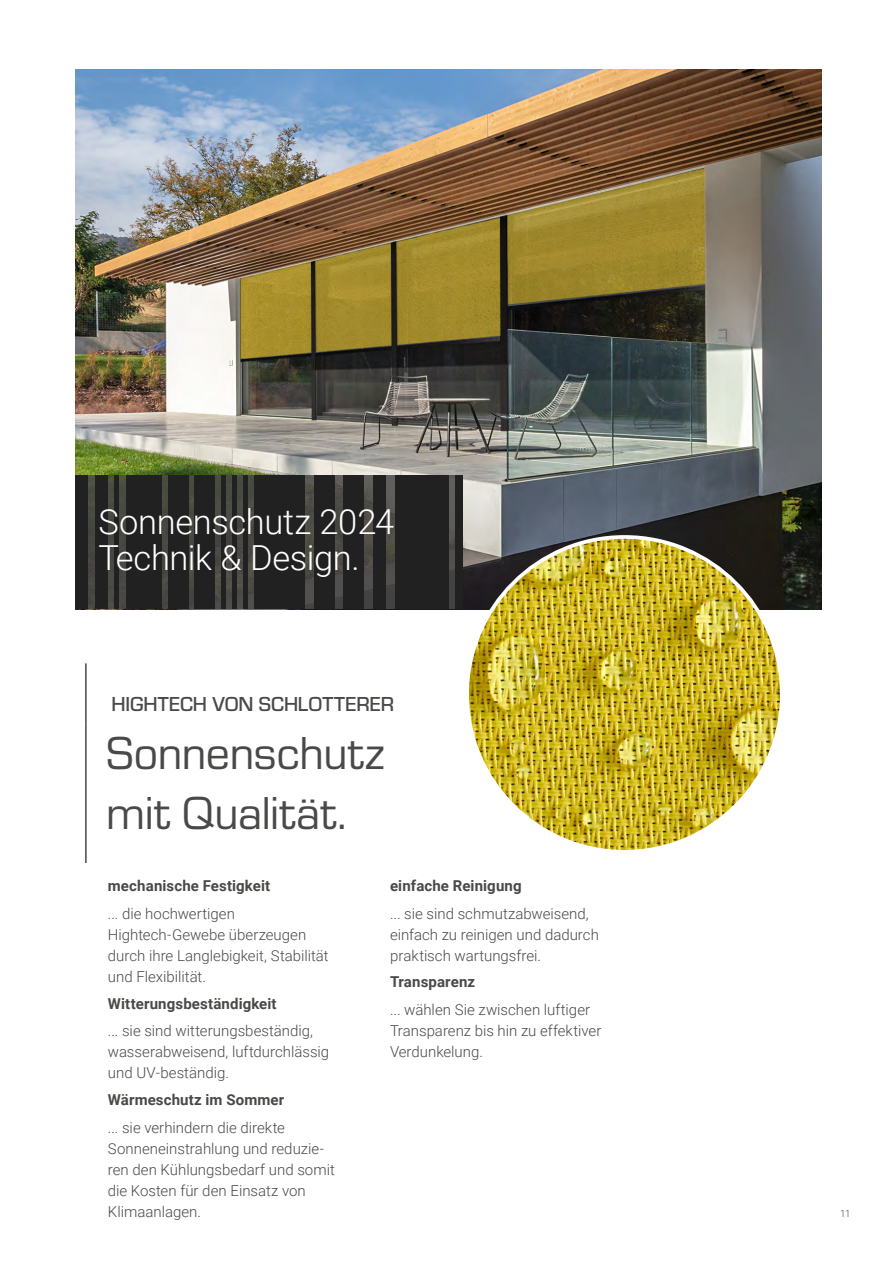
<style>
.page{position:relative;width:893px;height:1263px;background:#fff}
.page>*{position:absolute;margin:0;border:0;box-sizing:border-box;transform-origin:0 0}
.t1{font:48px/60px "Eurostile";letter-spacing:-.005em;color:#494948}
.t2{font:300 34.5px/36px "Roboto";letter-spacing:-.01em;color:#fff}
.t3{font:500 21px "Eurostile";letter-spacing:-.005em;color:#494948}
.t4{font:300 15px/21px "Roboto";color:#494948}
.t5{font:700 15px "Roboto";letter-spacing:.01em;color:#494948}
.t6{font:300 9.75px "Roboto";color:#494948}
</style>
<div class="page">
<img style="left:75px;top:69px;width:747px;height:540px">
<img style="left:467px;top:537px;width:315px;height:315px;border-radius:157px">
<div style="left:75px;top:475px;width:387px;height:134px;background:#494948"></div>
<div style="left:95px;top:475px;width:13px;height:134px;background:#222121"></div>
<div style="left:114px;top:475px;width:5px;height:134px;background:#222121"></div>
<div style="left:126px;top:475px;width:36px;height:134px;background:#222121"></div>
<div style="left:168px;top:475px;width:21px;height:134px;background:#222121"></div>
<div style="left:195px;top:475px;width:20px;height:134px;background:#222121"></div>
<div style="left:221px;top:475px;width:5px;height:134px;background:#222121"></div>
<div style="left:232px;top:475px;width:5px;height:134px;background:#222121"></div>
<div style="left:243px;top:475px;width:5px;height:134px;background:#222121"></div>
<div style="left:254px;top:475px;width:51px;height:134px;background:#222121"></div>
<div style="left:314px;top:475px;width:20px;height:134px;background:#222121"></div>
<div style="left:343px;top:475px;width:21px;height:134px;background:#222121"></div>
<div style="left:395px;top:475px;width:54px;height:134px;background:#222121"></div>
<div style="left:455px;top:475px;width:7px;height:134px;background:#222121"></div>
<div style="left:373px;top:475px;width:13px;height:134px;background:#222121"></div>
<div style="left:75px;top:475px;width:13px;height:134px;background:#222121"></div>
<hr style="left:85px;top:663px;width:2px;height:61px;background:#494948">
<hr style="left:85px;top:724px;width:2px;height:139px;background:#494948">
<h2 class="t2" style="left:98px;top:503px;width:297px">Sonnenschutz 2024<br>Technik &amp; Design.</h2>
<h3 class="t3" style="left:112px;top:690px;width:284px">HIGHTECH VON SCHLOTTERER</h3>
<h1 class="t1" style="left:106px;top:721px;width:280px">Sonnenschutz mit Qualität.</h1>
<p class="t5" style="left:108px;top:875px;width:164px">mechanische Festigkeit</p>
<p class="t4" style="left:108px;top:902px;width:222px">... die hochwertigen<br>Hightech-Gewebe überzeugen durch ihre Langlebigkeit, Stabilität und Flexibilität.</p>
<p class="t5" style="left:108px;top:993px;width:170px">Witterungsbeständigkeit</p>
<p class="t4" style="left:108px;top:1020px;width:223px">... sie sind witterungsbeständig, wasserabweisend, luftdurchlässig und UV-beständig.</p>
<p class="t5" style="left:108px;top:1089px;width:178px">Wärmeschutz im Sommer</p>
<p class="t4" style="left:108px;top:1117px;width:229px">... sie verhindern die direkte<br>Sonneneinstrahlung und reduzie&shy;ren den Kühlungsbedarf und somit die Kosten für den Einsatz von<br>Klimaanlagen.</p>
<p class="t5" style="left:390px;top:875px;width:133px">einfache Reinigung</p>
<p class="t4" style="left:390px;top:902px;width:210px">... sie sind schmutzabweisend, einfach zu reinigen und dadurch praktisch wartungsfrei.</p>
<p class="t5" style="left:390px;top:971px;width:87px">Transparenz</p>
<p class="t4" style="left:390px;top:999px;width:213px">... wählen Sie zwischen luftiger<br>Transparenz bis hin zu effektiver<br>Verdunkelung.</p>
<p class="t6" style="left:840px;top:1206px;width:12px">11</p>
</div>
